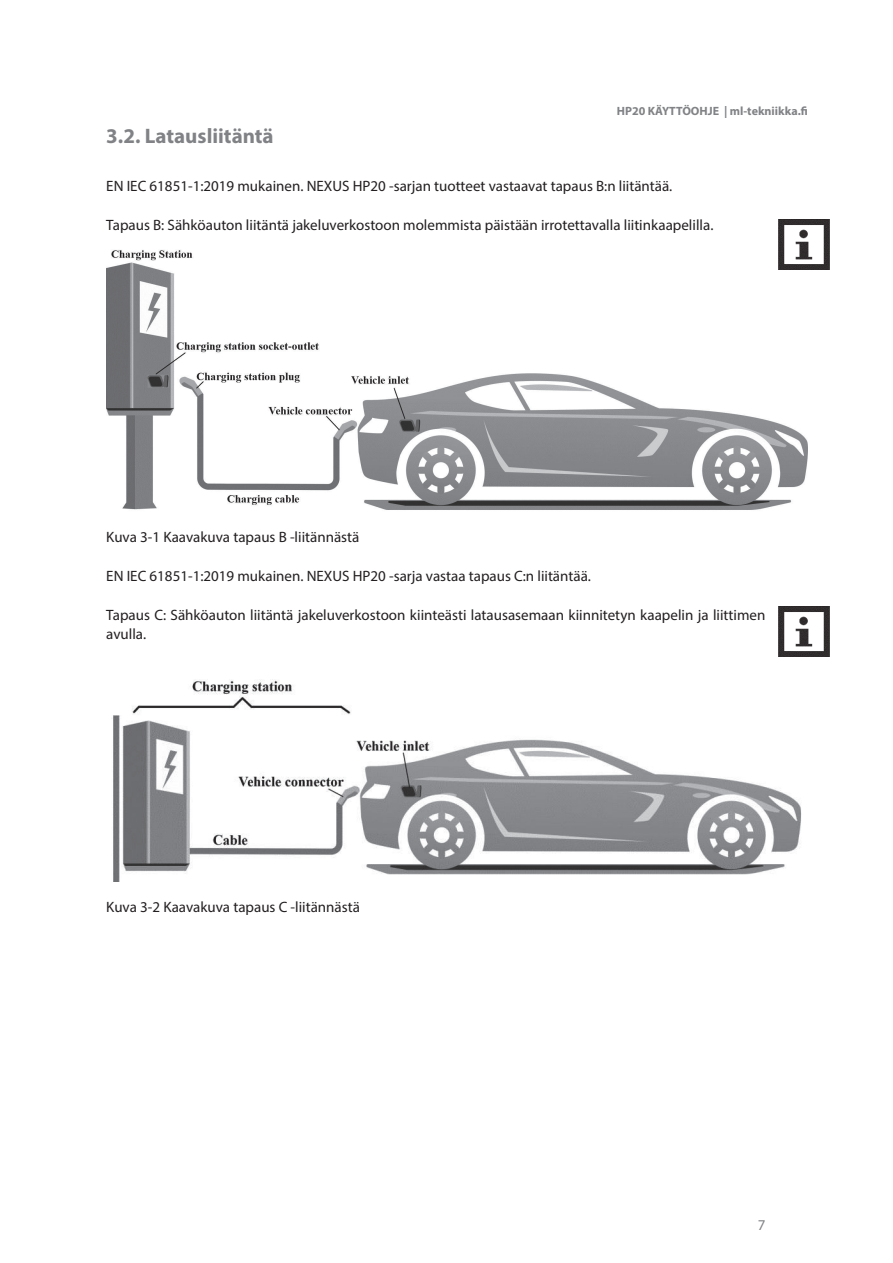
<style>
.page{position:relative;width:893px;height:1263px;background:#fff}
.page>*{position:absolute;margin:0;border:0;box-sizing:border-box;transform-origin:0 0}
.t1{font:700 21px "Myriad Pro";color:#808285}
.t2{font:15px/19.5px "Myriad Pro";color:#231f20}
.t3{font:15px "Myriad Pro";color:#808285}
.t4{font:700 12px "Myriad Pro";color:#808285}
</style>
<div class="page">
<img style="left:106px;top:250px;width:702px;height:260px">
<img style="left:778px;top:219px;width:51px;height:51px">
<img style="left:778px;top:606px;width:51px;height:51px">
<img style="left:113px;top:679px;width:689px;height:202px">
<p class="t4" style="left:617px;top:103px;width:193px">HP20 KÄYTTÖOHJE | ml-tekniikka.fi</p>
<h1 class="t1" style="left:106px;top:123px;width:169px">3.2. Latausliitäntä</h1>
<p class="t2" style="left:106px;top:175px;width:568px">EN IEC 61851-1:2019 mukainen. NEXUS HP20 -sarjan tuotteet vastaavat tapaus B:n liitäntää.</p>
<p class="t2" style="left:106px;top:214px;width:609px">Tapaus B: Sähköauton liitäntä jakeluverkostoon molemmista päistään irrotettavalla liitinkaapelilla.</p>
<p class="t2" style="left:106px;top:526px;width:255px">Kuva 3-1 Kaavakuva tapaus B -liitännästä</p>
<p class="t2" style="left:106px;top:565px;width:486px">EN IEC 61851-1:2019 mukainen. NEXUS HP20 -sarja vastaa tapaus C:n liitäntää.</p>
<p class="t2" style="left:106px;top:604px;width:661px">Tapaus C: Sähköauton liitäntä jakeluverkostoon kiinteästi latausasemaan kiinnitetyn kaapelin ja liittimen avulla.</p>
<p class="t2" style="left:106px;top:897px;width:255px">Kuva 3-2 Kaavakuva tapaus C -liitännästä</p>
<p class="t3" style="left:758px;top:1215px;width:9px">7</p>
</div>
